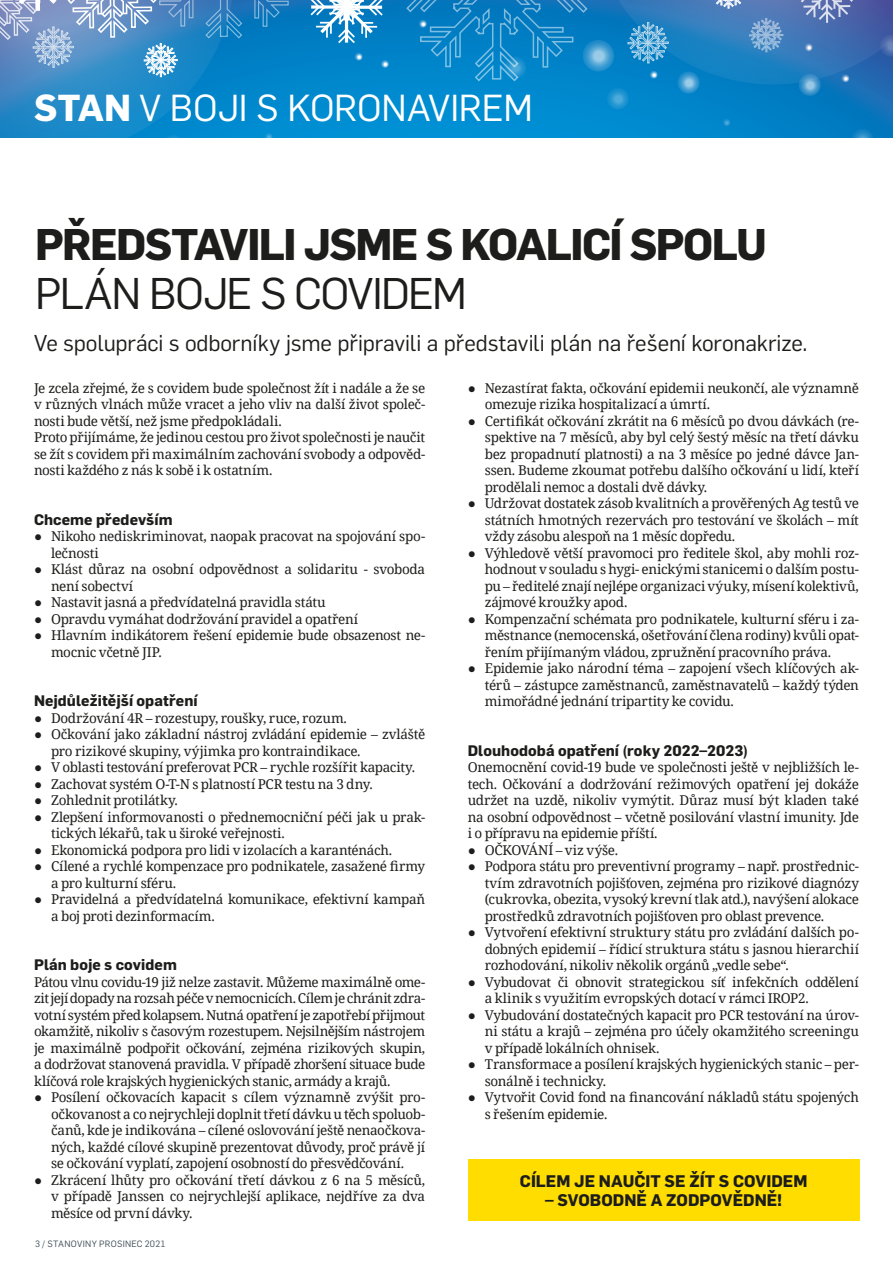
<style>
.page{position:relative;width:893px;height:1263px;background:#fff}
.page>*{position:absolute;margin:0;border:0;box-sizing:border-box;transform-origin:0 0}
.t1{font:700 43.5px "Flama";letter-spacing:-.04em;color:#1d1d1b}
.t2{font:43.5px "Flama";letter-spacing:-.035em;color:#1d1d1b}
.t3{font:36.9px "Flama";letter-spacing:-.01em;color:#fff}
.t4{font:22.5px "Flama";letter-spacing:-.005em;color:#1d1d1b}
.t5{font:700 16.5px "Flama";color:#1d1d1b}
.t6{font:700 15px "Flama";letter-spacing:.005em;color:#1d1d1b}
.t7{font:13.5px/16.5px "Noto Serif";letter-spacing:-.025em;color:#1d1d1b}
.t8{font:9px "Flama";letter-spacing:.03em;color:#3f4e55}
.s1{font-weight:700}
</style>
<div class="page">
<svg style="left:0;top:0;width:893px;height:138px;background:#2188c7"></svg>
<div style="left:468px;top:1159px;width:392px;height:61px;background:#fd0"></div>
<h2 class="t3" style="left:34px;top:83px;width:500px"><span class="s1">STAN</span> V BOJI S KORONAVIREM</h2>
<h1 class="t1" style="left:35px;top:213px;width:733px">PŘEDSTAVILI JSME S KOALICÍ SPOLU</h1>
<h1 class="t2" style="left:35px;top:264px;width:433px">PLÁN BOJE S COVIDEM</h1>
<h3 class="t4" style="left:34px;top:327px;width:775px">Ve spolupráci s odborníky jsme připravili a představili plán na řešení koronakrize.</h3>
<p class="t7" style="left:34px;top:379px;width:393px">Je zcela zřejmé, že s covidem bude společnost žít i nadále a že se v různých vlnách může vracet a jeho vliv na další život společ&shy;nosti bude větší, než jsme předpokládali.<br>Proto přijímáme, že jedinou cestou pro život společnosti je naučit se žít s covidem při maximálním zachování svobody a odpověd&shy;nosti každého z nás k sobě i k ostatním.</p>
<p class="t6" style="left:34px;top:509px;width:140px">Chceme především</p>
<p class="t7" style="left:51px;top:528px;width:376px;text-indent:-17px">● Nikoho nediskriminovat, naopak pracovat na spojování spo&shy;lečnosti</p>
<p class="t7" style="left:51px;top:561px;width:376px;text-indent:-17px">● Klást důraz na osobní odpovědnost a solidaritu - svoboda není sobectví</p>
<p class="t7" style="left:34px;top:594px;width:293px">● Nastavit jasná a předvídatelná pravidla státu</p>
<p class="t7" style="left:34px;top:610px;width:326px">● Opravdu vymáhat dodržování pravidel a opatření</p>
<p class="t7" style="left:51px;top:627px;width:376px;text-indent:-17px">● Hlavním indikátorem řešení epidemie bude obsazenost ne&shy;mocnic včetně JIP.</p>
<p class="t6" style="left:34px;top:690px;width:165px">Nejdůležitější opatření</p>
<p class="t7" style="left:34px;top:709px;width:314px">● Dodržování 4R – rozestupy, roušky, ruce, rozum.</p>
<p class="t7" style="left:51px;top:726px;width:376px;text-indent:-17px">● Očkování jako základní nástroj zvládání epidemie – zvláště pro rizikové skupiny, výjimka pro kontraindikace.</p>
<p class="t7" style="left:34px;top:759px;width:383px">● V oblasti testování preferovat PCR – rychle rozšířit kapacity.</p>
<p class="t7" style="left:34px;top:775px;width:340px">● Zachovat systém O-T-N s platností PCR testu na 3 dny.</p>
<p class="t7" style="left:34px;top:792px;width:145px">● Zohlednit protilátky.</p>
<p class="t7" style="left:51px;top:808px;width:376px;text-indent:-17px">● Zlepšení informovanosti o přednemocniční péči jak u prak&shy;tických lékařů, tak u široké veřejnosti.</p>
<p class="t7" style="left:34px;top:841px;width:360px">● Ekonomická podpora pro lidi v izolacích a karanténách.</p>
<p class="t7" style="left:51px;top:858px;width:376px;text-indent:-17px">● Cílené a rychlé kompenzace pro podnikatele, zasažené firmy a pro kulturní sféru.</p>
<p class="t7" style="left:51px;top:891px;width:376px;text-indent:-17px">● Pravidelná a předvídatelná komunikace, efektivní kampaň a boj proti dezinformacím.</p>
<p class="t6" style="left:34px;top:954px;width:144px">Plán boje s covidem</p>
<p class="t7" style="left:34px;top:973px;width:393px;text-align:justify">Pátou vlnu covidu-19 již nelze zastavit. Můžeme maximálně ome&shy;zit její dopady na rozsah péče vnemocnicích. Cílem je chránit zdra&shy;votní systém před kolapsem. Nutná opatření je zapotřebí přijmout okamžitě, nikoliv s časovým rozestupem. Nejsilnějším nástrojem je maximálně podpořit očkování, zejména rizikových skupin, a dodržovat stanovená pravidla. V případě zhoršení situace bude klíčová role krajských hygienických stanic, armády a krajů.</p>
<p class="t7" style="left:51px;top:1089px;width:376px;text-align:justify;text-indent:-17px">● Posílení očkovacích kapacit s cílem významně zvýšit pro&shy;očkovanost a co nejrychleji doplnit třetí dávku u těch spoluob&shy;čanů, kde je indikována – cílené oslovování ještě nenaočkova&shy;ných, každé cílové skupině prezentovat důvody, proč právě jí se očkování vyplatí, zapojení osobností do přesvědčování.</p>
<p class="t7" style="left:51px;top:1171px;width:376px;text-align:justify;text-indent:-17px">● Zkrácení lhůty pro očkování třetí dávkou z 6 na 5 měsíců, v případě Janssen co nejrychlejší aplikace, nejdříve za dva měsíce od první dávky.</p>
<p class="t8" style="left:35px;top:1238px;width:132px">3 / STANOVINY PROSINEC 2021</p>
<p class="t7" style="left:485px;top:379px;width:376px;text-indent:-17px">● Nezastírat fakta, očkování epidemii neukončí, ale významně omezuje rizika hospitalizací a úmrtí.</p>
<p class="t7" style="left:485px;top:412px;width:376px;text-align:justify;text-indent:-17px">● Certifikát očkování zkrátit na 6 měsíců po dvou dávkách (re&shy;spektive na 7 měsíců, aby byl celý šestý měsíc na třetí dávku bez propadnutí platnosti) a na 3 měsíce po jedné dávce Jan&shy;ssen. Budeme zkoumat potřebu dalšího očkování u lidí, kteří prodělali nemoc a dostali dvě dávky.</p>
<p class="t7" style="left:485px;top:495px;width:376px;text-align:justify;text-indent:-17px">● Udržovat dostatek zásob kvalitních a prověřených Ag testů ve státních hmotných rezervách pro testování ve školách – mít vždy zásobu alespoň na 1 měsíc dopředu.</p>
<p class="t7" style="left:485px;top:544px;width:376px;text-align:justify;text-indent:-17px">● Výhledově větší pravomoci pro ředitele škol, aby mohli roz&shy;hodnout v souladu s hygi- enickými stanicemi o dalším postu&shy;pu – ředitelé znají nejlépe organizaci výuky, mísení kolektivů, zájmové kroužky apod.</p>
<p class="t7" style="left:485px;top:610px;width:376px;text-align:justify;text-indent:-17px">● Kompenzační schémata pro podnikatele, kulturní sféru i za&shy;městnance (nemocenská, ošetřování člena rodiny) kvůli opat&shy;řením přijímaným vládou, zpružnění pracovního práva.</p>
<p class="t7" style="left:485px;top:660px;width:376px;text-align:justify;text-indent:-17px">● Epidemie jako národní téma – zapojení všech klíčových ak&shy;térů – zástupce zaměstnanců, zaměstnavatelů – každý týden mimořádné jednání tripartity ke covidu.</p>
<p class="t6" style="left:468px;top:740px;width:282px">Dlouhodobá opatření (roky 2022–2023)</p>
<p class="t7" style="left:468px;top:759px;width:393px;text-align:justify">Onemocnění covid-19 bude ve společnosti ještě v nejbližších le&shy;tech. Očkování a dodržování režimových opatření jej dokáže udržet na uzdě, nikoliv vymýtit. Důraz musí být kladen také na osobní odpovědnost – včetně posilování vlastní imunity. Jde i o přípravu na epidemie příští.</p>
<p class="t7" style="left:468px;top:841px;width:152px">● OČKOVÁNÍ – viz výše.</p>
<p class="t7" style="left:485px;top:858px;width:376px;text-align:justify;text-indent:-17px">● Podpora státu pro preventivní programy – např. prostřednic&shy;tvím zdravotních pojišťoven, zejména pro rizikové diagnózy (cukrovka, obezita, vysoký krevní tlak atd.), navýšení alokace prostředků zdravotních pojišťoven pro oblast prevence.</p>
<p class="t7" style="left:485px;top:924px;width:376px;text-align:justify;text-indent:-17px">● Vytvoření efektivní struktury státu pro zvládání dalších po&shy;dobných epidemií – řídicí struktura státu s jasnou hierarchií rozhodování, nikoliv několik orgánů „vedle sebe“.</p>
<p class="t7" style="left:485px;top:973px;width:376px;text-indent:-17px">● Vybudovat či obnovit strategickou síť infekčních oddělení a klinik s využitím evropských dotací v rámci IROP2.</p>
<p class="t7" style="left:485px;top:1006px;width:376px;text-align:justify;text-indent:-17px">● Vybudování dostatečných kapacit pro PCR testování na úrov&shy;ni státu a krajů – zejména pro účely okamžitého screeningu v případě lokálních ohnisek.</p>
<p class="t7" style="left:485px;top:1056px;width:376px;text-indent:-17px">● Transformace a posílení krajských hygienických stanic – per&shy;sonálně i technicky.</p>
<p class="t7" style="left:485px;top:1089px;width:376px;text-indent:-17px">● Vytvořit Covid fond na financování nákladů státu spojených s řešením epidemie.</p>
<p class="t5" style="left:520px;top:1169px;width:289px">CÍLEM JE NAUČIT SE ŽÍT S COVIDEM</p>
<p class="t5" style="left:545px;top:1188px;width:239px">– SVOBODNĚ A ZODPOVĚDNĚ!</p>
</div>
